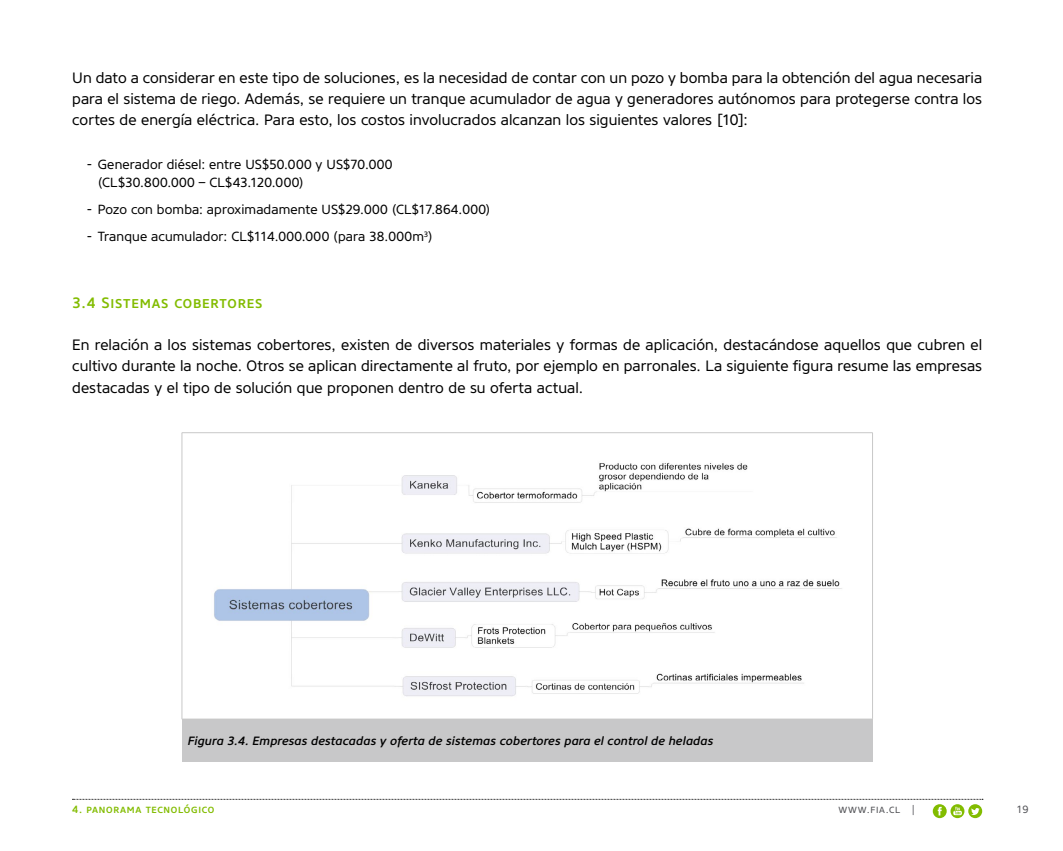
<style>
.page{position:relative;width:1063px;height:851px;background:#fff}
.page>*{position:absolute;margin:0;border:0;box-sizing:border-box;transform-origin:0 0}
.t1{font:15px/21px "Core Sans NR45";letter-spacing:.005em;color:#000;text-align:justify}
.t2{font:500 15px "Core Sans NRSC55";letter-spacing:.05em;color:#82bc00}
.t3{font:13.2px/18px "Core Sans NR45";letter-spacing:.01em;color:#000}
.t4{font:italic 500 12px "Core Sans NR55";letter-spacing:.01em;color:#000}
.t5{font:500 10.5px "Core Sans NRSC55";letter-spacing:.065em;color:#82bc00}
.t6{font:10.5px "Core Sans NRSC45";letter-spacing:.06em;color:#55565a}
</style>
<div class="page">
<svg style="left:73px;top:798px;width:910px;height:20px"></svg>
<div style="left:182px;top:719px;width:691px;height:42px;background:#c8c8c9"></div>
<hr style="left:182px;top:432px;width:691px;height:1px;background:#c8c8c8">
<hr style="left:182px;top:433px;width:1px;height:285px;background:#c8c8c8">
<hr style="left:872px;top:433px;width:1px;height:285px;background:#c8c8c8">
<hr style="left:182px;top:718px;width:691px;height:1px;background:#c8c8c8">
<img style="left:214px;top:462px;width:628px;height:235px">
<p class="t1" style="left:72px;top:68px;width:911px">Un dato a considerar en este tipo de soluciones, es la necesidad de contar con un pozo y bomba para la obtención del agua necesaria para el sistema de riego. Además, se requiere un tranque acumulador de agua y generadores autónomos para protegerse contra los cortes de energía eléctrica. Para esto, los costos involucrados alcanzan los siguientes valores [10]:</p>
<p class="t3" style="left:98px;top:155px;width:296px;text-indent:-11px">- Generador diésel: entre US$50.000 y US$70.000 (CL$30.800.000 – CL$43.120.000)</p>
<p class="t3" style="left:87px;top:200px;width:405px">- Pozo con bomba: aproximadamente US$29.000 (CL$17.864.000)</p>
<p class="t3" style="left:87px;top:227px;width:348px">- Tranque acumulador: CL$114.000.000 (para 38.000m<sup>3</sup>)</p>
<p class="t2" style="left:72px;top:293px;width:191px">3.4 SISTEMAS COBERTORES</p>
<p class="t1" style="left:72px;top:335px;width:912px">En relación a los sistemas cobertores, existen de diversos materiales y formas de aplicación, destacándose aquellos que cubren el cultivo durante la noche. Otros se aplican directamente al fruto, por ejemplo en parronales. La siguiente figura resume las empresas destacadas y el tipo de solución que proponen dentro de su oferta actual.</p>
<p class="t4" style="left:188px;top:732px;width:527px">Figura 3.4. Empresas destacadas y oferta de sistemas cobertores para el control de heladas</p>
<p class="t5" style="left:72px;top:802px;width:144px">4. PANORAMA TECNOLÓGICO</p>
<p class="t6" style="left:839px;top:802px;width:78px">WWW.FIA.CL |</p>
<p class="t6" style="left:1016px;top:802px;width:14px">19</p>
</div>
